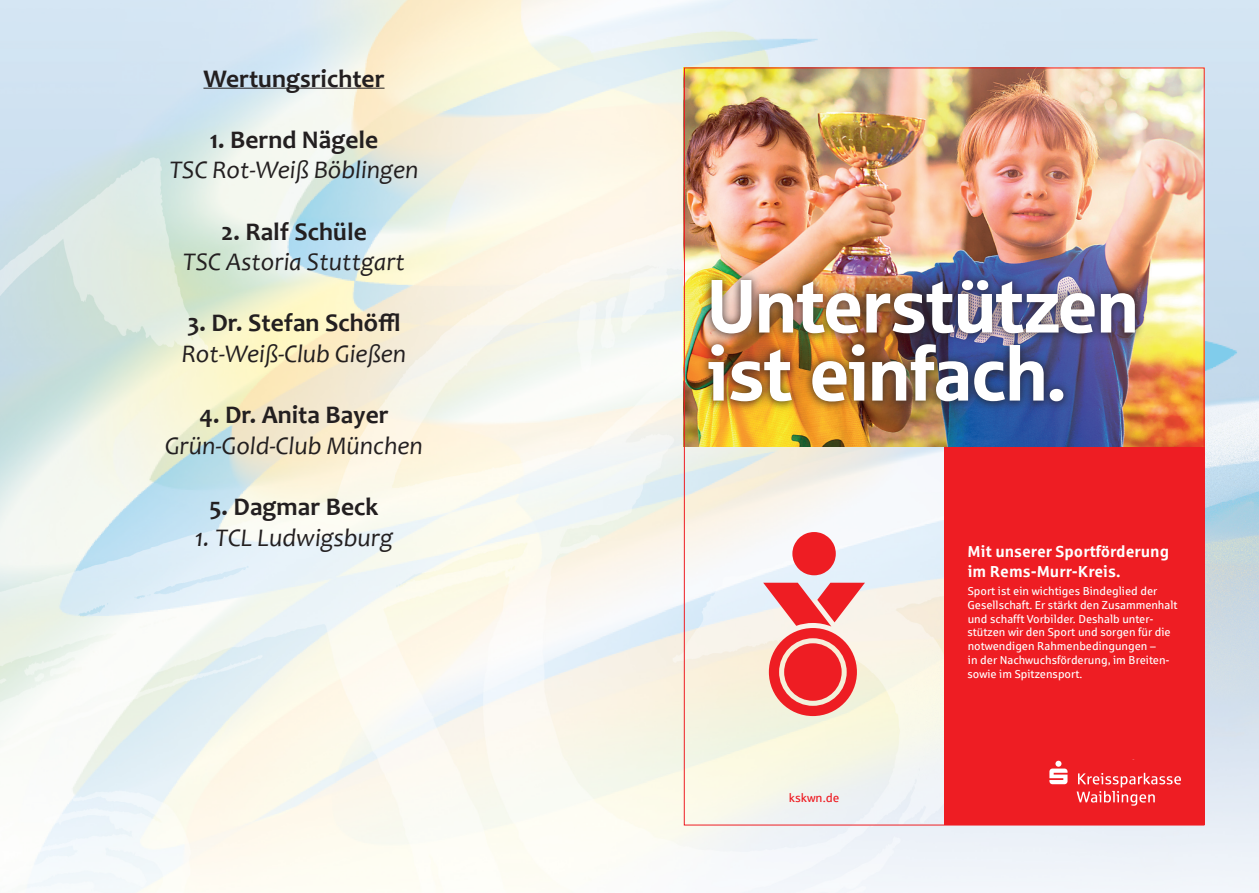
<style>
.page{position:relative;width:1259px;height:893px;background:#fff}
.page>*{position:absolute;margin:0;border:0;box-sizing:border-box;transform-origin:0 0}
.t1{font:75.6px/68.1px "Sparkasse Head";color:#fff}
.t2{font:italic 25.5px "Candara";color:#231f20}
.t3{font:700 25.5px "Candara";color:#231f20}
.t4{font:700 15.9px/19.5px "Sparkasse Rg";color:#fff}
.t5{font:12.15px "Sparkasse Rg";color:#ee1d23}
.t6{font:11.55px/13.8px "Sparkasse Rg";color:#fff}
</style>
<div class="page">
<img style="left:0;top:0;width:1259px;height:893px">
<hr style="left:203px;top:88px;width:181px;height:1px;background:#231f20">
<div style="left:944px;top:446px;width:260px;height:379px;background:#ee1d23"></div>
<svg style="left:1049px;top:761px;width:18px;height:23px"></svg>
<svg style="left:1076px;top:773px;width:105px;height:33px"></svg>
<svg style="left:763px;top:532px;width:102px;height:184px;background:#ef8c8c"></svg>
<img style="left:686px;top:70px;width:516px;height:376px">
<div style="left:695px;top:266px;width:453px;height:149px;background:#231f20;opacity:.5"></div>
<div style="left:698px;top:270px;width:447px;height:142px;background:#231f20;opacity:.5"></div>
<svg style="left:629px;top:60px;width:20px;height:1px"></svg>
<svg style="left:1239px;top:60px;width:20px;height:1px"></svg>
<svg style="left:629px;top:847px;width:20px;height:2px"></svg>
<svg style="left:1239px;top:847px;width:20px;height:2px"></svg>
<p class="t3" style="left:203px;top:62px;width:182px">Wertungsrichter</p>
<p class="t3" style="left:210px;top:123px;width:170px">1. Bernd Nägele</p>
<p class="t2" style="left:169px;top:154px;width:251px">TSC Rot-Weiß Böblingen</p>
<p class="t3" style="left:221px;top:215px;width:147px">2. Ralf Schüle</p>
<p class="t2" style="left:183px;top:246px;width:224px">TSC Astoria Stuttgart</p>
<p class="t3" style="left:187px;top:307px;width:215px">3. Dr. Stefan Schöffl</p>
<p class="t2" style="left:182px;top:338px;width:226px">Rot-Weiß-Club Gießen</p>
<p class="t3" style="left:199px;top:399px;width:191px">4. Dr. Anita Bayer</p>
<p class="t2" style="left:165px;top:429px;width:259px">Grün-Gold-Club München</p>
<p class="t3" style="left:210px;top:491px;width:170px">5. Dagmar Beck</p>
<p class="t2" style="left:195px;top:521px;width:200px">1. TCL Ludwigsburg</p>
<p class="t1" style="left:707px;top:269px;width:432px">Unterstützen ist einfach.</p>
<p class="t5" style="left:789px;top:791px;width:52px">kskwn.de</p>
<p class="t4" style="left:967px;top:541px;width:203px">Mit unserer Sportförderung im Rems-Murr-Kreis.</p>
<p class="t6" style="left:967px;top:584px;width:212px">Sport ist ein wichtiges Bindeglied der Gesellschaft. Er stärkt den Zusammenhalt und schafft Vorbilder. Deshalb unter&shy;stützen wir den Sport und sorgen für die notwendigen Rahmenbedingungen –<br>in der Nachwuchsförderung, im Breiten&shy;sowie im Spitzensport.</p>
</div>
